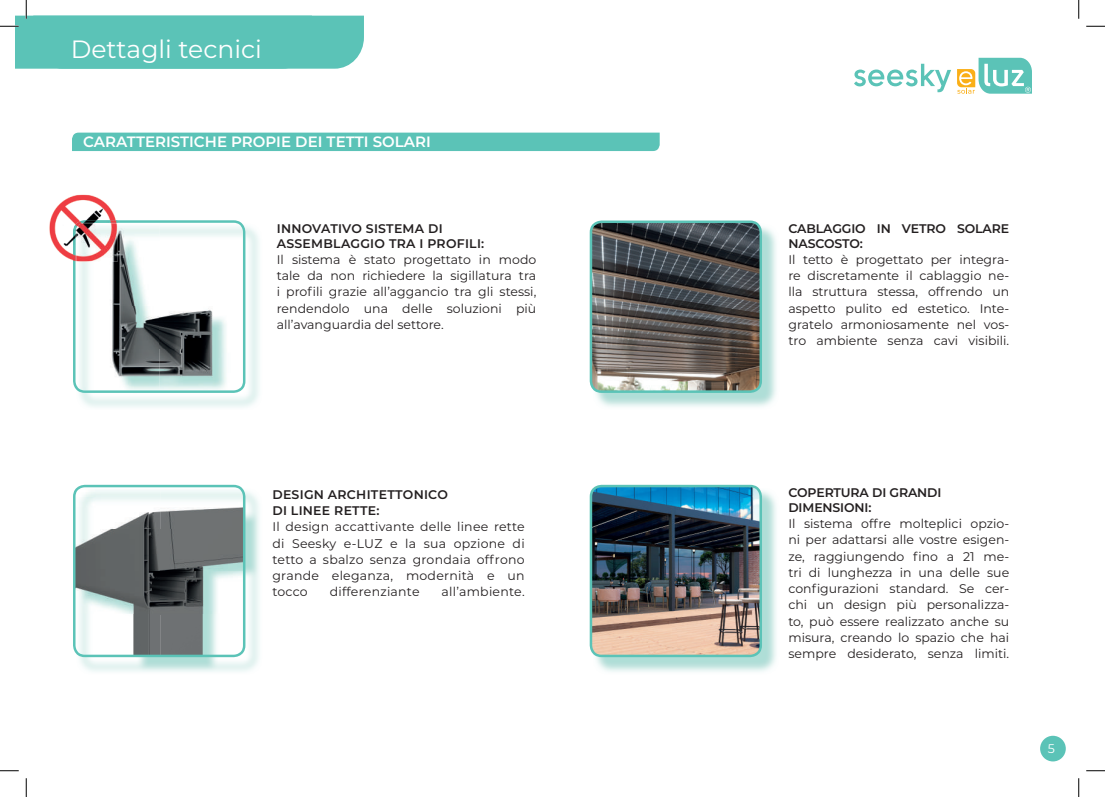
<style>
.page{position:relative;width:1105px;height:797px;background:#fff}
.page>*{position:absolute;margin:0;border:0;box-sizing:border-box;transform-origin:0 0}
.t1{font:25px "Montserrat";color:#fff}
.t2{font:600 15px "Montserrat";color:#fff}
.t3{font:12.5px/16.2px "Montserrat";color:#231f20;text-align:justify}
.t4{font:600 12.5px/16.2px "Montserrat";letter-spacing:.01em;color:#231f20}
.t5{font:600 12.5px/15px "Montserrat";letter-spacing:-.01em;color:#231f20}
.t6{font:12.5px "Montserrat";letter-spacing:.02em;color:#231f20}
.t7{font:11.25px "Montserrat";color:#fff}
</style>
<div class="page">
<svg style="left:854px;top:64px;width:97px;height:28px"></svg>
<svg style="left:957px;top:58px;width:75px;height:36px"></svg>
<div style="left:1040px;top:735px;width:26px;height:26px;background:#5bc3b7;border-radius:50%"></div>
<div style="left:72px;top:133px;width:588px;height:18px;background:#5bc3b7"></div>
<img style="left:596px;top:491px;width:180px;height:181px">
<img style="left:590px;top:485px;width:172px;height:172px">
<img style="left:596px;top:227px;width:180px;height:180px">
<img style="left:590px;top:220px;width:172px;height:173px">
<img style="left:49px;top:195px;width:67px;height:66px">
<svg style="left:73px;top:220px;width:172px;height:173px"></svg>
<img style="left:73px;top:220px;width:45px;height:41px">
<img style="left:79px;top:491px;width:180px;height:181px">
<svg style="left:73px;top:485px;width:172px;height:172px"></svg>
<svg style="left:1086px;top:25px;width:19px;height:2px"></svg>
<svg style="left:0;top:770px;width:19px;height:1px"></svg>
<svg style="left:1086px;top:770px;width:19px;height:1px"></svg>
<svg style="left:0;top:0;width:364px;height:69px"></svg>
<svg style="left:25px;top:778px;width:2px;height:19px"></svg>
<svg style="left:1078px;top:0;width:1px;height:19px"></svg>
<svg style="left:1078px;top:778px;width:1px;height:19px"></svg>
<h1 class="t1" style="left:71px;top:32px;width:192px">Dettagli tecnici</h1>
<p class="t2" style="left:83px;top:131px;width:349px">CARATTERISTICHE PROPIE DEI TETTI SOLARI</p>
<p class="t4" style="left:277px;top:220px;width:209px;line-height:15px">INNOVATIVO SISTEMA DI<br>ASSEMBLAGGIO TRA I PROFILI:</p>
<p class="t3" style="left:277px;top:251px;width:261px">Il sistema è stato progettato in modo tale da non richiedere la sigillatura tra i profili grazie all’aggancio tra gli stessi, rendendolo una delle soluzioni più all’avanguardia del settore.</p>
<p class="t4" style="left:272px;top:486px;width:177px">DESIGN ARCHITETTONICO<br>DI LINEE RETTE:</p>
<p class="t3" style="left:272px;top:518px;width:254px">Il design accattivante delle linee rette di Seesky e-LUZ e la sua opzione di tetto a sbalzo senza grondaia offrono grande eleganza, modernità e un tocco</p>
<p class="t6" style="left:330px;top:583px;width:91px">differenziante</p>
<p class="t6" style="left:442px;top:583px;width:85px">all’ambiente.</p>
<p class="t5" style="left:788px;top:220px;width:222px">CABLAGGIO IN VETRO SOLARE<br>NASCOSTO:</p>
<p class="t3" style="left:788px;top:251px;width:222px">Il tetto è progettato per integra&shy;re discretamente il cablaggio ne&shy;lla struttura stessa, offrendo un aspetto pulito ed estetico. Inte&shy;gratelo armoniosamente nel vos&shy;tro ambiente senza cavi visibili.</p>
<p class="t5" style="left:788px;top:484px;width:155px">COPERTURA DI GRANDI<br>DIMENSIONI:</p>
<p class="t3" style="left:788px;top:515px;width:222px">Il sistema offre molteplici opzio&shy;ni per adattarsi alle vostre esigen&shy;ze, raggiungendo fino a 21 me&shy;tri di lunghezza in una delle sue configurazioni standard. Se cer&shy;chi un design più personalizza&shy;to, può essere realizzato anche su misura, creando lo spazio che hai sempre desiderato, senza limiti.</p>
<p class="t7" style="left:1048px;top:741px;width:8px">5</p>
</div>
